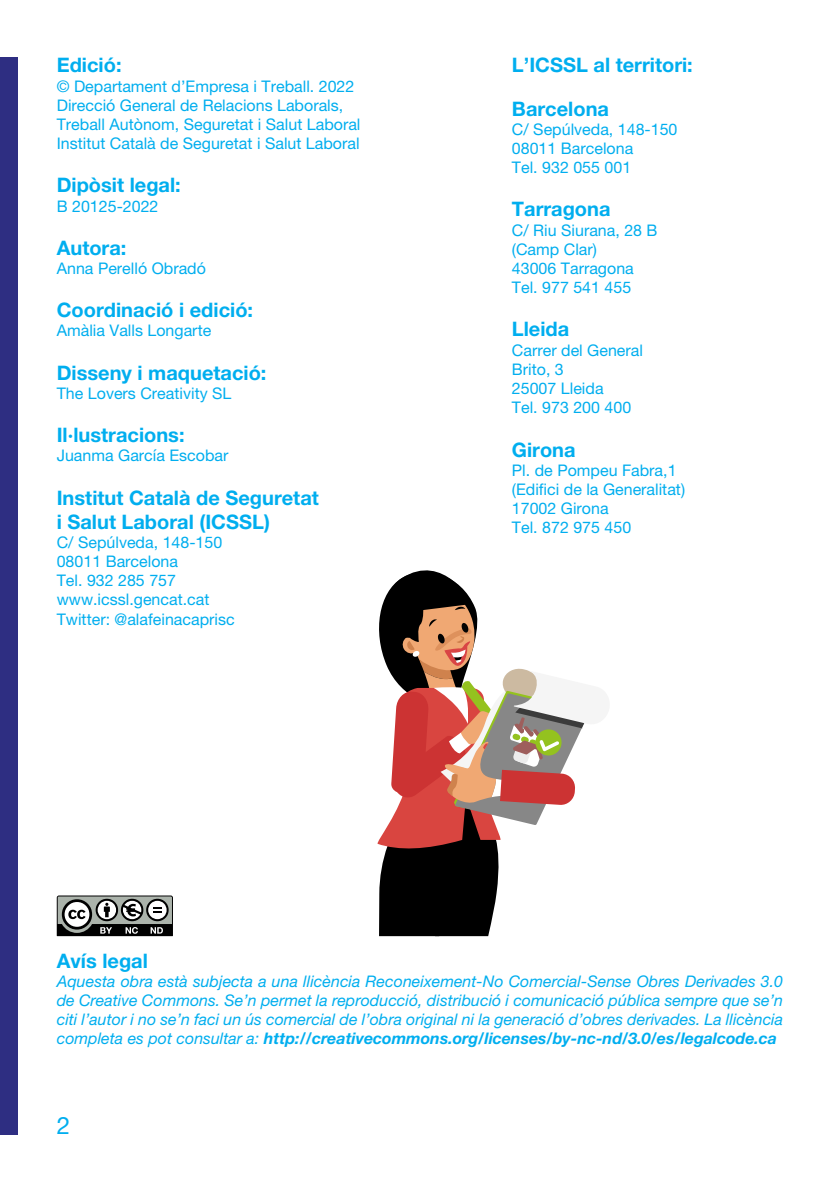
<style>
.page{position:relative;width:840px;height:1191px;background:#fff}
.page>*{position:absolute;margin:0;border:0;box-sizing:border-box;transform-origin:0 0}
.t1{font:24px "Helvetica Neue LT";color:#00aeef}
.t2{font:700 20px/24px "Helvetica Neue LT";color:#00aeef}
.t3{font:16px/19.2px "Helvetica Neue LT";color:#00aeef}
.t4{font:italic 16px/19.2px "Helvetica Neue LT";color:#00aeef;text-align:justify}
.s1{font-family:"Helvetica Neue";font-weight:700}
</style>
<div class="page">
<div style="left:0;top:57px;width:18px;height:1077px;background:#2e2e82"></div>
<svg style="left:57px;top:895px;width:116px;height:41px"></svg>
<svg style="left:377px;top:570px;width:208px;height:366px"></svg>
<p class="t2" style="left:57px;top:53px;width:66px">Edició:</p>
<p class="t3" style="left:57px;top:76px;width:305px">© Departament d’Empresa i Treball. 2022<br>Direcció General de Relacions Laborals, Treball Autònom, Seguretat i Salut Laboral Institut Català de Seguretat i Salut Laboral</p>
<p class="t2" style="left:57px;top:173px;width:125px">Dipòsit legal:</p>
<p class="t3" style="left:57px;top:196px;width:103px">B 20125-2022</p>
<p class="t2" style="left:57px;top:235px;width:71px">Autora:</p>
<p class="t3" style="left:57px;top:258px;width:151px">Anna Perelló Obradó</p>
<p class="t2" style="left:57px;top:298px;width:198px">Coordinació i edició:</p>
<p class="t3" style="left:57px;top:321px;width:156px">Amàlia Valls Longarte</p>
<p class="t2" style="left:57px;top:360px;width:211px">Disseny i maquetació:</p>
<p class="t3" style="left:57px;top:383px;width:176px">The Lovers Creativity SL</p>
<p class="t2" style="left:57px;top:422px;width:129px">Il·lustracions:</p>
<p class="t3" style="left:57px;top:446px;width:173px">Juanma García Escobar</p>
<p class="t2" style="left:57px;top:485px;width:263px">Institut Català de Seguretat i Salut Laboral (ICSSL)</p>
<p class="t3" style="left:57px;top:532px;width:179px">C/ Sepúlveda, 148-150<br>08011 Barcelona<br>Tel. 932 285 757 www.icssl.gencat.cat<br>Twitter: @alafeinacaprisc</p>
<p class="t2" style="left:511px;top:53px;width:182px">L’ICSSL al territori:</p>
<p class="t2" style="left:511px;top:96px;width:99px">Barcelona</p>
<p class="t3" style="left:511px;top:119px;width:167px">C/ Sepúlveda, 148-150<br>08011 Barcelona<br>Tel. 932 055 001</p>
<p class="t2" style="left:511px;top:197px;width:100px">Tarragona</p>
<p class="t3" style="left:511px;top:220px;width:147px">C/ Riu Siurana, 28 B (Camp Clar)<br>43006 Tarragona<br>Tel. 977 541 455</p>
<p class="t2" style="left:511px;top:317px;width:59px">Lleida</p>
<p class="t3" style="left:511px;top:340px;width:132px">Carrer del General<br>Brito, 3<br>25007 Lleida<br>Tel. 973 200 400</p>
<p class="t2" style="left:511px;top:437px;width:65px">Girona</p>
<p class="t3" style="left:511px;top:460px;width:175px">Pl. de Pompeu Fabra,1 (Edifici de la Generalitat)<br>17002 Girona<br>Tel. 872 975 450</p>
<p class="t2" style="left:57px;top:948px;width:93px">Avís legal</p>
<p class="t4" style="left:57px;top:971px;width:727px">Aquesta obra està subjecta a una llicència Reconeixement-No Comercial-Sense Obres Derivades 3.0 de Creative Commons. Se’n permet la reproducció, distribució i comunicació pública sempre que se’n citi l’autor i no se’n faci un ús comercial de l’obra original ni la generació d’obres derivades. La llicència completa es pot consultar a: <span class="s1">http://creativecommons.org/licenses/by-nc-nd/3.0/es/legalcode.ca</span></p>
<h1 class="t1" style="left:57px;top:1111px;width:15px">2</h1>
</div>
